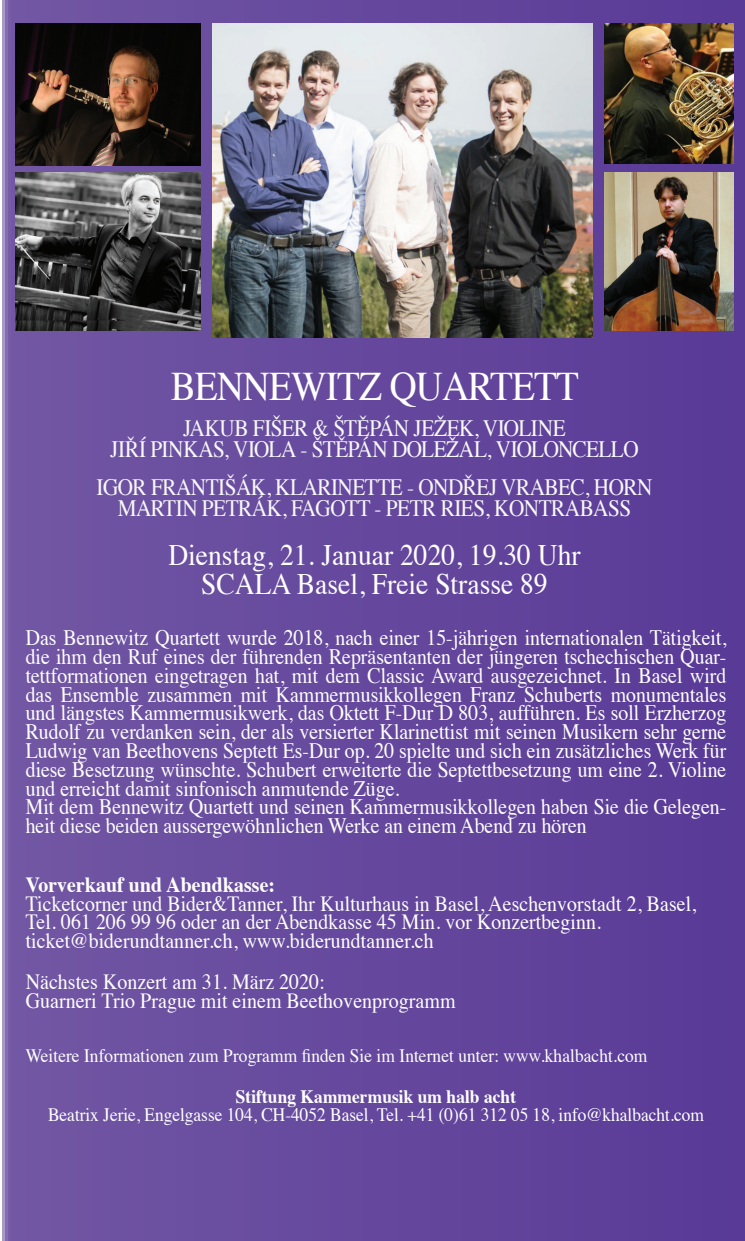
<style>
.page{position:relative;width:745px;height:1241px;background:#fff}
.page>*{position:absolute;margin:0;border:0;box-sizing:border-box;transform-origin:0 0}
.t1{font:40.5px "Times";letter-spacing:-.025em;color:#fff;scale:.93 1}
.t2{font:29.75px/28.8px "Times";color:#fff;text-align:center;scale:.93 1}
.t3{font:23.38px/21.2px "Times";letter-spacing:-.025em;color:#f8f8f9;text-align:center;scale:.91 1}
.t4{font:22px/18.8px "Times";letter-spacing:-.005em;color:#fff;scale:.91 1}
.t5{font:21.62px/18.8px "Times";color:#fff;scale:.93 1}
.t6{font:700 21.62px "Times";color:#fff;scale:.93 1}
.t7{font:18.88px "Times";color:#fff;scale:.93 1}
.t8{font:700 18.88px "Times";color:#fff;scale:.93 1}
</style>
<div class="page">
<div style="left:0;top:0;width:744px;height:1240px;background:linear-gradient(to right,#7359a4,#583996)"></div>
<img style="left:213px;top:23px;width:379px;height:314px">
<img style="left:604px;top:172px;width:129px;height:158px">
<img style="left:604px;top:23px;width:129px;height:140px">
<img style="left:16px;top:23px;width:184px;height:142px">
<img style="left:16px;top:172px;width:184px;height:158px">
<h1 class="t1" style="left:171px;top:348px;width:440px">BENNEWITZ QUARTETT</h1>
<p class="t3" style="left:110px;top:415px;width:582px">JAKUB FIŠER &amp; ŠTĚPÁN JEŽEK, VIOLINE<br>JIŘÍ PINKAS, VIOLA - ŠTĚPÁN DOLEŽAL, VIOLONCELLO</p>
<p class="t3" style="left:96px;top:474px;width:612px">IGOR FRANTIŠÁK, KLARINETTE - ONDŘEJ VRABEC, HORN<br>MARTIN PETRÁK, FAGOTT - PETR RIES, KONTRABASS</p>
<h2 class="t2" style="left:168px;top:538px;width:444px">Dienstag, 21. Januar 2020, 19.30 Uhr<br>SCALA Basel, Freie Strasse 89</h2>
<p class="t4" style="left:26px;top:626px;width:771px">Das Bennewitz Quartett wurde 2018, nach einer 15-jährigen internationalen Tätigkeit, die ihm den Ruf eines der führenden Repräsentanten der jüngeren tschechischen Quar&shy;tettformationen eingetragen hat, mit dem Classic Award ausgezeichnet. In Basel wird das Ensemble zusammen mit Kammermusikkollegen Franz Schuberts monumentales und längstes Kammermusikwerk, das Oktett F-Dur D 803, aufführen. Es soll Erzherzog Rudolf zu verdanken sein, der als versierter Klarinettist mit seinen Musikern sehr gerne Ludwig van Beethovens Septett Es-Dur op. 20 spielte und sich ein zusätzliches Werk für diese Besetzung wünschte. Schubert erweiterte die Septettbesetzung um eine 2. Violine und erreicht damit sinfonisch anmutende Züge.<br>Mit dem Bennewitz Quartett und seinen Kammermusikkollegen haben Sie die Gelegen&shy;heit diese beiden aussergewöhnlichen Werke an einem Abend zu hören</p>
<p class="t6" style="left:26px;top:863px;width:270px">Vorverkauf und Abendkasse:</p>
<p class="t5" style="left:26px;top:892px;width:722px">Ticketcorner und Bider&amp;Tanner, Ihr Kulturhaus in Basel, Aeschenvorstadt 2, Basel,<br>Tel. 061 206 99 96 oder an der Abendkasse 45 Min. vor Konzertbeginn. ticket@biderundtanner.ch, www.biderundtanner.ch</p>
<p class="t5" style="left:26px;top:970px;width:463px">Nächstes Konzert am 31. März 2020:<br>Guarneri Trio Prague mit einem Beethovenprogramm</p>
<p class="t7" style="left:26px;top:1037px;width:670px">Weitere Informationen zum Programm finden Sie im Internet unter: www.khalbacht.com</p>
<p class="t8" style="left:236px;top:1078px;width:303px">Stiftung Kammermusik um halb acht</p>
<p class="t7" style="left:48px;top:1096px;width:707px">Beatrix Jerie, Engelgasse 104, CH-4052 Basel, Tel. +41 (0)61 312 05 18, info@khalbacht.com</p>
</div>
